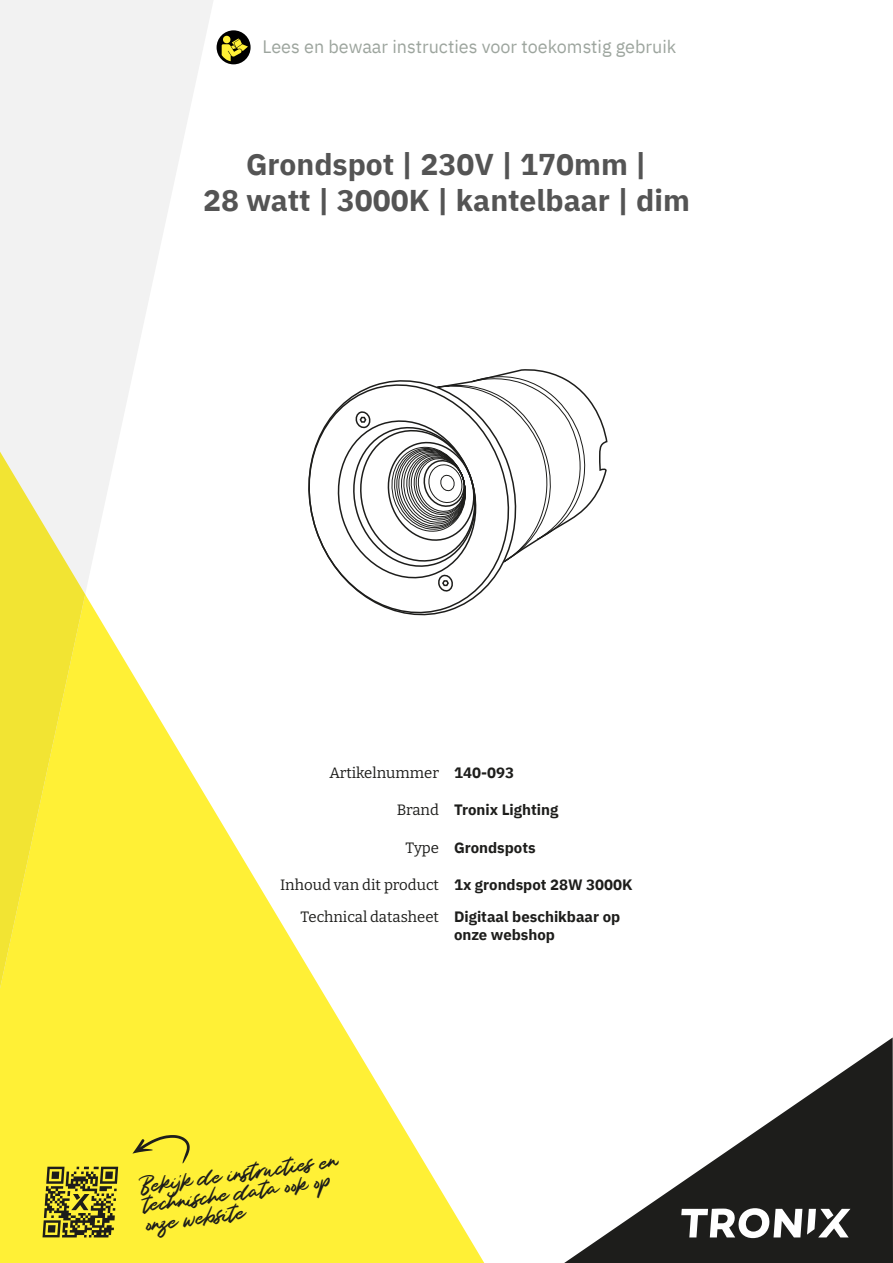
<style>
.page{position:relative;width:893px;height:1263px;background:#fff}
.page>*{position:absolute;margin:0;border:0;box-sizing:border-box;transform-origin:0 0}
.t1{font:700 30px/36px "IBM Plex Sans";color:#545454;text-align:center}
.t2{font:27px/19.6px "Rajawalite";color:#1d1d1b}
.t3{font:18px "IBM Plex Sans";color:#9da59e}
.t4{font:700 15px/18px "IBM Plex Sans";color:#1d1d1b}
.t5{font:15px "Bitter";color:#1d1d1b}
.s1{font-family:"Bitter";font-weight:400}
.s2{font-family:"IBM Plex Sans";font-weight:700}
</style>
<div class="page">
<svg style="left:43px;top:810px;width:441px;height:453px;fill:#fff036"></svg>
<svg style="left:564px;top:1067px;width:286px;height:196px"></svg>
<svg style="left:43px;top:0;width:171px;height:988px"></svg>
<svg style="left:43px;top:452px;width:42px;height:536px;fill:#fff036"></svg>
<svg style="left:681px;top:1208px;width:169px;height:30px"></svg>
<svg style="left:43px;top:1167px;width:75px;height:70px;background:#908928"></svg>
<svg style="left:132px;top:1135px;width:58px;height:30px;background:#dbce31"></svg>
<svg style="left:217px;top:30px;width:34px;height:34px"></svg>
<svg style="left:0;top:0;width:43px;height:1263px"></svg>
<svg style="left:850px;top:1037px;width:43px;height:226px;background:#2c2c2a"></svg>
<svg style="left:308px;top:419px;width:172px;height:197px"></svg>
<svg style="left:329px;top:369px;width:279px;height:225px"></svg>
<p class="t3" style="left:262px;top:33px;width:415px">Lees en bewaar instructies voor toekomstig gebruik</p>
<h1 class="t1" style="left:203px;top:144px;width:488px">Grondspot | 230V | 170mm |<br>28 watt | 3000K | kantelbaar | dim</h1>
<p class="t5" style="left:329px;top:763px;width:111px">Artikelnummer</p>
<p class="t5" style="left:397px;top:801px;width:44px">Brand</p>
<p class="t4" style="left:454px;top:762px;width:62px">140-093</p>
<p class="t4" style="left:454px;top:800px;width:106px">Tronix Lighting</p>
<p class="t4" style="left:405px;top:837px;width:132px"><span class="s1">Type</span> Grondspots</p>
<p class="t5" style="left:280px;top:876px;width:354px">Inhoud van dit product <span class="s2">1x grondspot 28W 3000K</span></p>
<p class="t4" style="left:454px;top:906px;width:168px;text-indent:-154px"><span class="s1">Technical datasheet</span> Digitaal beschikbaar op onze webshop</p>
<h2 class="t2" style="left:141px;top:1178px;width:200px;rotate:-7deg">Bekijk de instructies en technische data ook op onze website</h2>
</div>
